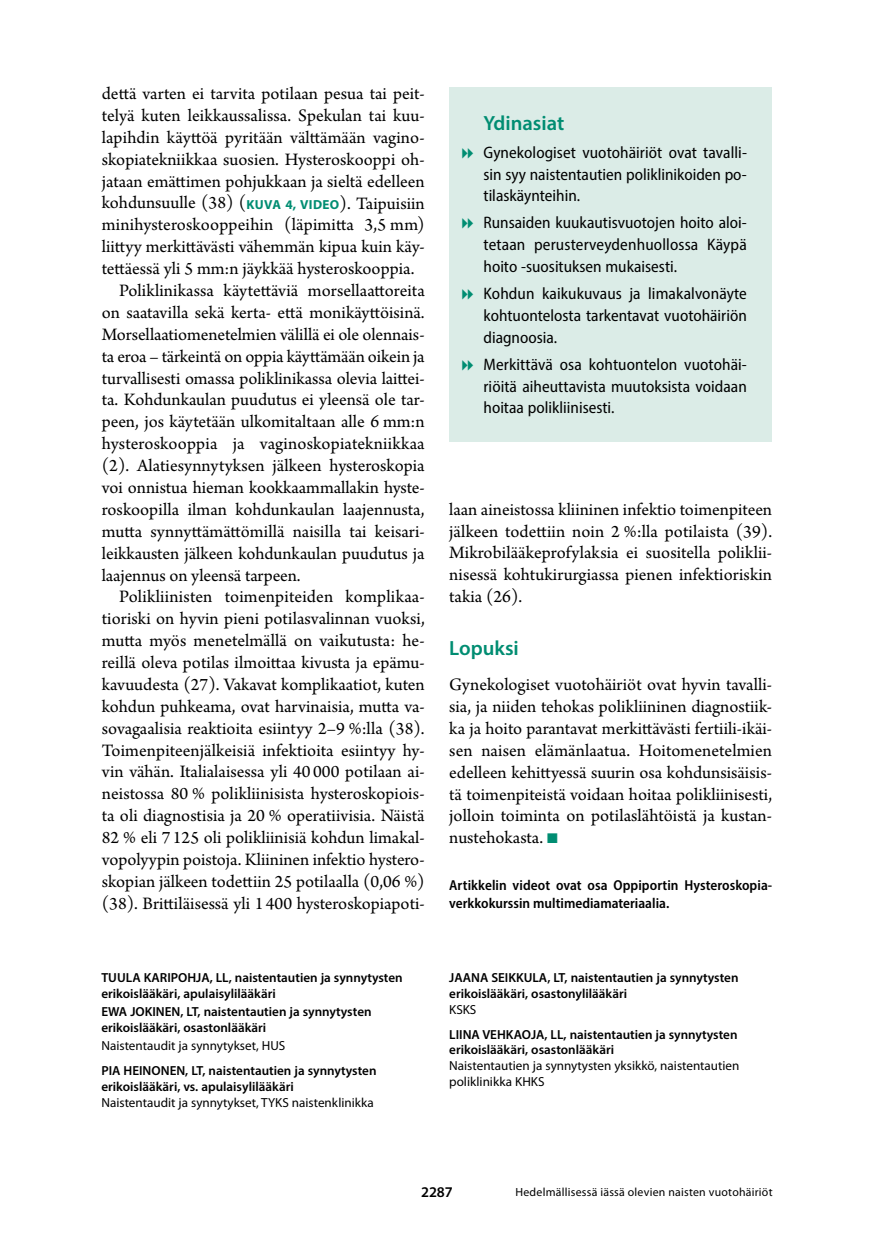
<style>
.page{position:relative;width:874px;height:1241px;background:#fff}
.page>*{position:absolute;margin:0;border:0;box-sizing:border-box;transform-origin:0 0}
.t1{font:600 20.65px "Myriad Pro";color:#008d72}
.t2{font:18.38px/21.9px "Arno Pro";color:#000;text-align:justify}
.t3{font:semi-condensed 16.62px/21.9px "Myriad Pro";color:#000;text-align:justify}
.t4{font:600 14.88px "Myriad Pro";color:#000}
.t5{font:600 semi-condensed 14.35px/17.5px "Myriad Pro";color:#000}
.t6{font:600 13.12px/15.8px "Myriad Pro";color:#000}
.t7{font:13.12px/15.8px "Myriad Pro";color:#000}
.t8{font:11.9px "Myriad Pro";letter-spacing:.02em;color:#000}
.s1{font-family:"Myriad Pro";font-weight:700;font-size:13.12px;color:#008d72}
.s2{color:#008d72}
</style>
<div class="page">
<div style="left:448px;top:87px;width:323px;height:354px;background:#dbece7"></div>
<p class="t2" style="left:102px;top:84px;width:324px">dettä varten ei tarvita potilaan pesua tai peit-</p>
<p class="t2" style="left:102px;top:105px;width:324px">telyä kuten leikkaussalissa. Spekulan tai kuu-</p>
<p class="t2" style="left:102px;top:127px;width:323px">lapihdin käyttöä pyritään välttämään vagino-</p>
<p class="t2" style="left:102px;top:149px;width:324px">skopiatekniikkaa suosien. Hysteroskooppi oh-</p>
<p class="t2" style="left:102px;top:171px;width:324px">jataan emättimen pohjukkaan ja sieltä edelleen</p>
<p class="t2" style="left:102px;top:193px;width:324px">kohdunsuulle (38) (<span class="s1">KUVA 4, VIDEO</span>). Taipuisiin</p>
<p class="t2" style="left:102px;top:215px;width:324px">minihysteroskooppeihin (läpimitta 3,5 mm)</p>
<p class="t2" style="left:102px;top:237px;width:324px">liittyy merkittävästi vähemmän kipua kuin käy-</p>
<p class="t2" style="left:102px;top:259px;width:314px">tettäessä yli 5 mm:n jäykkää hysteroskooppia.</p>
<p class="t2" style="left:119px;top:280px;width:307px">Poliklinikassa käytettäviä morsellaattoreita</p>
<p class="t2" style="left:102px;top:302px;width:324px">on saatavilla sekä kerta- että monikäyttöisinä.</p>
<p class="t2" style="left:102px;top:324px;width:324px">Morsellaatiomenetelmien välillä ei ole olennais-</p>
<p class="t2" style="left:102px;top:346px;width:324px">ta eroa – tärkeintä on oppia käyttämään oikein ja</p>
<p class="t2" style="left:102px;top:368px;width:324px">turvallisesti omassa poliklinikassa olevia laittei-</p>
<p class="t2" style="left:102px;top:390px;width:324px">ta. Kohdunkaulan puudutus ei yleensä ole tar-</p>
<p class="t2" style="left:102px;top:412px;width:324px">peen, jos käytetään ulkomitaltaan alle 6 mm:n</p>
<p class="t2" style="left:102px;top:433px;width:324px">hysteroskooppia ja vaginoskopiatekniikkaa</p>
<p class="t2" style="left:102px;top:455px;width:324px">(2). Alatiesynnytyksen jälkeen hysteroskopia</p>
<p class="t2" style="left:102px;top:477px;width:324px">voi onnistua hieman kookkaammallakin hyste-</p>
<p class="t2" style="left:102px;top:499px;width:324px">roskoopilla ilman kohdunkaulan laajennusta,</p>
<p class="t2" style="left:102px;top:521px;width:324px">mutta synnyttämättömillä naisilla tai keisari-</p>
<p class="t2" style="left:102px;top:543px;width:324px">leikkausten jälkeen kohdunkaulan puudutus ja</p>
<p class="t2" style="left:102px;top:565px;width:200px">laajennus on yleensä tarpeen.</p>
<p class="t2" style="left:119px;top:586px;width:307px">Polikliinisten toimenpiteiden komplikaa-</p>
<p class="t2" style="left:102px;top:608px;width:324px">tioriski on hyvin pieni potilasvalinnan vuoksi,</p>
<p class="t2" style="left:102px;top:630px;width:324px">mutta myös menetelmällä on vaikutusta: he-</p>
<p class="t2" style="left:102px;top:652px;width:324px">reillä oleva potilas ilmoittaa kivusta ja epämu-</p>
<p class="t2" style="left:102px;top:674px;width:324px">kavuudesta (27). Vakavat komplikaatiot, kuten</p>
<p class="t2" style="left:102px;top:696px;width:324px">kohdun puhkeama, ovat harvinaisia, mutta va-</p>
<p class="t2" style="left:102px;top:718px;width:324px">sovagaalisia reaktioita esiintyy 2–9 %:lla (38).</p>
<p class="t2" style="left:102px;top:740px;width:324px">Toimenpiteenjälkeisiä infektioita esiintyy hy-</p>
<p class="t2" style="left:102px;top:761px;width:324px">vin vähän. Italialaisessa yli 40 000 potilaan ai-</p>
<p class="t2" style="left:102px;top:783px;width:324px">neistossa 80 % polikliinisista hysteroskopiois-</p>
<p class="t2" style="left:102px;top:805px;width:324px">ta oli diagnostisia ja 20 % operatiivisia. Näistä</p>
<p class="t2" style="left:102px;top:827px;width:324px">82 % eli 7 125 oli polikliinisiä kohdun limakal-</p>
<p class="t2" style="left:102px;top:849px;width:323px">vopolyypin poistoja. Kliininen infektio hystero-</p>
<p class="t2" style="left:102px;top:871px;width:324px">skopian jälkeen todettiin 25 potilaalla (0,06 %)</p>
<p class="t2" style="left:102px;top:893px;width:324px">(38). Brittiläisessä yli 1 400 hysteroskopiapoti-</p>
<p class="t6" style="left:101px;top:969px;width:303px">TUULA KARIPOHJA, LL, naistentautien ja synnytysten erikoislääkäri, apulaisylilääkäri</p>
<p class="t6" style="left:101px;top:1003px;width:271px">EWA JOKINEN, LT, naistentautien ja synnytysten erikoislääkäri, osastonlääkäri</p>
<p class="t7" style="left:101px;top:1037px;width:185px">Naistentaudit ja synnytykset, HUS</p>
<p class="t6" style="left:101px;top:1062px;width:276px">PIA HEINONEN, LT, naistentautien ja synnytysten erikoislääkäri, vs. apulaisylilääkäri</p>
<p class="t7" style="left:101px;top:1093px;width:274px">Naistentaudit ja synnytykset, TYKS naistenklinikka</p>
<p class="t1" style="left:483px;top:110px;width:82px">Ydinasiat</p>
<p class="t3" style="left:483px;top:141px;width:265px">Gynekologiset vuotohäiriöt ovat tavalli&shy;sin syy naistentautien poliklinikoiden po&shy;tilaskäynteihin.</p>
<p class="t3" style="left:483px;top:211px;width:265px">Runsaiden kuukautisvuotojen hoito aloi&shy;tetaan perusterveydenhuollossa Käypä hoito ‑suosituksen mukaisesti.</p>
<p class="t3" style="left:483px;top:282px;width:265px">Kohdun kaikukuvaus ja limakalvonäyte kohtuontelosta tarkentavat vuotohäiriön diagnoosia.</p>
<p class="t3" style="left:483px;top:353px;width:265px">Merkittävä osa kohtuontelon vuotohäi&shy;riöitä aiheuttavista muutoksista voidaan hoitaa polikliinisesti.</p>
<p class="t2" style="left:449px;top:499px;width:324px">laan aineistossa kliininen infektio toimenpiteen jälkeen todettiin noin 2 %:lla potilaista (39).<br>Mikrobilääkeprofylaksia ei suositella poliklii&shy;nisessä kohtukirurgiassa pienen infektioriskin takia (26).</p>
<p class="t1" style="left:449px;top:635px;width:71px">Lopuksi</p>
<p class="t2" style="left:449px;top:674px;width:324px">Gynekologiset vuotohäiriöt ovat hyvin tavalli&shy;sia, ja niiden tehokas polikliininen diagnostiik&shy;ka ja hoito parantavat merkittävästi fertiili-ikäi&shy;sen naisen elämänlaatua. Hoitomenetelmien edelleen kehittyessä suurin osa kohdunsisäisis&shy;tä toimenpiteistä voidaan hoitaa polikliinisesti, jolloin toiminta on potilaslähtöistä ja kustan&shy;nustehokasta. <span class="s2">■</span></p>
<p class="t5" style="left:449px;top:876px;width:324px">Artikkelin videot ovat osa Oppiportin Hysteroskopia&shy;verkkokurssin multimediamateriaalia.</p>
<p class="t6" style="left:449px;top:969px;width:291px">JAANA SEIKKULA, LT, naistentautien ja synnytysten erikoislääkäri, osastonylilääkäri</p>
<p class="t7" style="left:449px;top:1001px;width:29px">KSKS</p>
<p class="t6" style="left:449px;top:1025px;width:290px">LIINA VEHKAOJA, LL, naistentautien ja synnytysten erikoislääkäri, osastonlääkäri</p>
<p class="t7" style="left:449px;top:1057px;width:291px">Naistentautien ja synnytysten yksikkö, naistentautien poliklinikka KHKS</p>
<p class="t4" style="left:421px;top:1182px;width:33px">2287</p>
<p class="t8" style="left:515px;top:1184px;width:258px">Hedelmällisessä iässä olevien naisten vuotohäiriöt</p>
</div>
